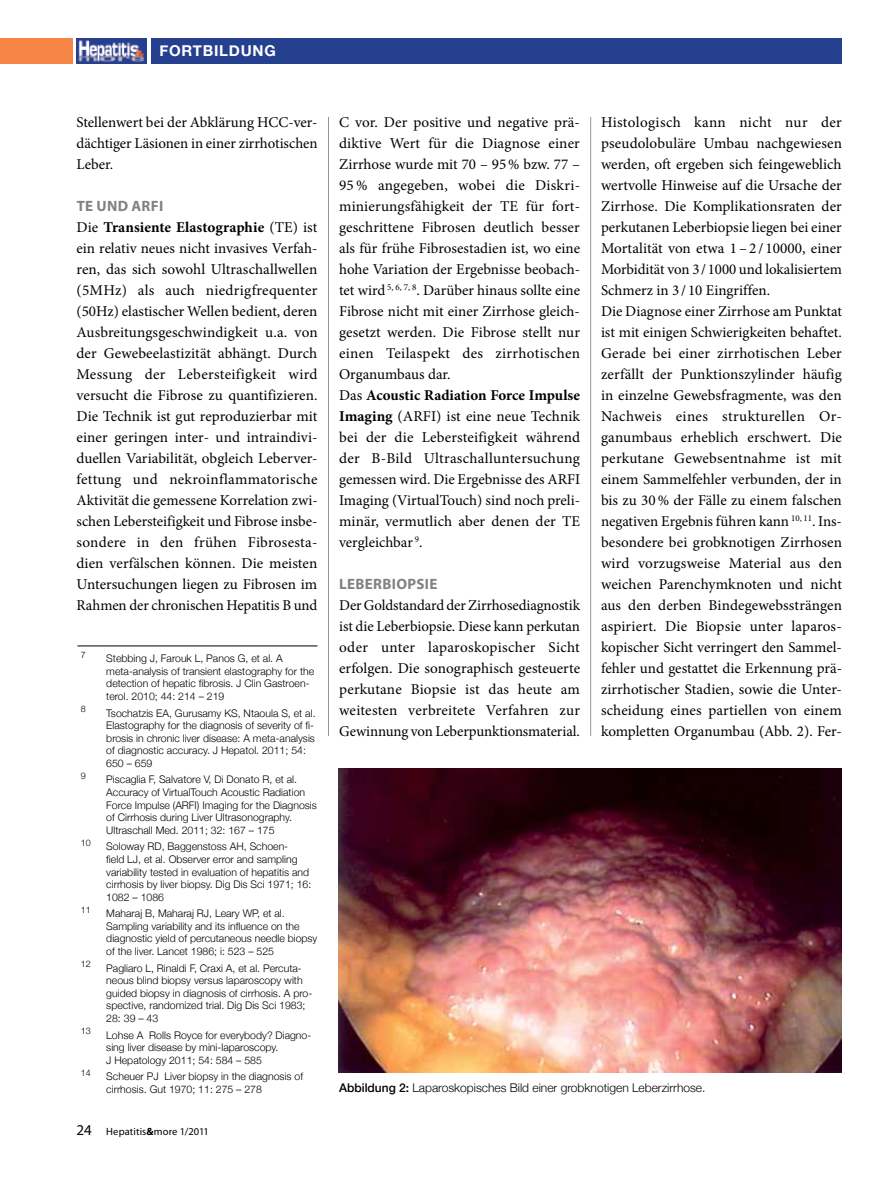
<style>
.page{position:relative;width:893px;height:1191px;background:#fff}
.page>*{position:absolute;margin:0;border:0;box-sizing:border-box;transform-origin:0 0}
.t1{font:15px/21px "Minion Pro";letter-spacing:.005em;color:#000;text-align:justify}
.t2{font:700 15px "Myriad Pro";letter-spacing:.02em;color:#808285}
.t3{font:700 15px "Helvetica Neue";letter-spacing:.05em;color:#fff}
.t4{font:300 12px "Helvetica Neue";color:#000}
.t5{font:300 10.5px/12.6px "Helvetica Neue";color:#000}
.t6{font:10.5px "Myriad Pro";letter-spacing:.01em;color:#000}
.t7{font:300 9px "Helvetica Neue";color:#000}
.s1{font-weight:700}
.s2{font-weight:500}
.s3{font-size:15px}
</style>
<div class="page">
<div style="left:151px;top:39px;width:691px;height:25px;background:#25408f"></div>
<div style="left:0;top:39px;width:72px;height:25px;background:#f58445"></div>
<img style="left:77px;top:39px;width:70px;height:25px">
<hr style="left:77px;top:645px;width:240px;height:1px;background:#000">
<img style="left:339px;top:768px;width:503px;height:304px">
<hr style="left:590px;top:117px;width:1px;height:619px;background:#939598">
<hr style="left:328px;top:117px;width:1px;height:619px;background:#939598">
<p class="t3" style="left:159px;top:42px;width:118px">FORTBILDUNG</p>
<p class="t1" style="left:77px;top:112px;width:243px">Stellenwert bei der Abklärung HCC-ver&shy;dächtiger Läsionen in einer zirrhotischen Leber.</p>
<p class="t2" style="left:77px;top:196px;width:64px">TE UNDARFI</p>
<p class="t1" style="left:77px;top:217px;width:243px">Die <span class="s1">Transiente Elastographie</span> (TE) ist ein relativ neues nicht invasives Verfah&shy;ren, das sich sowohl Ultraschallwellen (5MHz) als auch niedrigfrequenter (50Hz) elastischer Wellen bedient, deren Ausbreitungsgeschwindigkeit u.a. von der Gewebeelastizität abhängt. Durch Messung der Lebersteifigkeit wird versucht die Fibrose zu quantifizieren.<br>Die Technik ist gut reproduzierbar mit einer geringen inter- und intraindivi&shy;duellen Variabilität, obgleich Leberver&shy;fettung und nekroinflammatorische Aktivität die gemessene Korrelation zwi&shy;schen Lebersteifigkeit und Fibrose insbe&shy;sondere in den frühen Fibrosesta&shy;dien verfälschen können. Die meisten Untersuchungen liegen zu Fibrosen im Rahmen der chronischen Hepatitis B und</p>
<p class="t1" style="left:339px;top:112px;width:243px;text-align:left">C vor. Der positive und negative prä&shy;diktive Wert für die Diagnose einer Zirrhose wurde mit 70 – 95% bzw. 77 – 95 % angegeben, wobei die Diskri&shy;minierungsfähigkeit der TE für fort&shy;geschrittene Fibrosen deutlich besser als für frühe Fibrosestadien ist, wo eine hohe Variation der Ergebnisse beobach&shy;tet wird <sup>5,</sup> <sup>6,</sup> <sup>7,</sup> <sup>8</sup>. Darüber hinaus sollte eine Fibrose nicht mit einer Zirrhose gleich&shy;gesetzt werden. Die Fibrose stellt nur einen Teilaspekt des zirrhotischen Organumbaus dar.<br>Das <span class="s1">Acoustic Radiation Force Impulse Imaging</span> (ARFI) ist eine neue Technik bei der die Lebersteifigkeit während der B-Bild Ultraschalluntersuchung gemessen wird. Die Ergebnisse des ARFI Imaging (VirtualTouch) sind noch preli&shy;minär, vermutlich aber denen der TE vergleichbar <sup>9</sup>.</p>
<p class="t2" style="left:339px;top:574px;width:100px">LEBERBIOPSIE</p>
<p class="t1" style="left:339px;top:595px;width:243px">Der Goldstandard der Zirrhosediagnostik ist die Leberbiopsie. Diese kann perkutan oder unter laparoskopischer Sicht erfolgen. Die sonographisch gesteuerte perkutane Biopsie ist das heute am weitesten verbreitete Verfahren zur Gewinnung von Leberpunktionsmaterial.</p>
<p class="t1" style="left:601px;top:112px;width:243px;text-align:left">Histologisch kann nicht nur der pseudolobuläre Umbau nachgewiesen werden, oft ergeben sich feingeweblich wertvolle Hinweise auf die Ursache der Zirrhose. Die Komplikationsraten der perkutanen Leberbiopsie liegen bei einer Mortalität von etwa 1 – 2 / 10000, einer Morbidität von 3/1000 und lokalisiertem Schmerz in 3 / 10 Eingriffen.<br>Die Diagnose einer Zirrhose am Punktat ist mit einigen Schwierigkeiten behaftet.<br>Gerade bei einer zirrhotischen Leber zerfällt der Punktionszylinder häufig in einzelne Gewebsfragmente, was den Nachweis eines strukturellen Or&shy;ganumbaus erheblich erschwert. Die perkutane Gewebsentnahme ist mit einem Sammelfehler verbunden, der in bis zu 30% der Fälle zu einem falschen negativen Ergebnis führen kann <sup>10,</sup> <sup>11</sup>. Ins&shy;besondere bei grobknotigen Zirrhosen wird vorzugsweise Material aus den weichen Parenchymknoten und nicht aus den derben Bindegewebssträngen aspiriert. Die Biopsie unter laparos&shy;kopischer Sicht verringert den Sammel&shy;fehler und gestattet die Erkennung prä&shy;zirrhotischer Stadien, sowie die Unter&shy;scheidung eines partiellen von einem kompletten Organumbau (Abb. 2). Fer-</p>
<p class="t7" style="left:81px;top:649px;width:7px">7</p>
<p class="t5" style="left:106px;top:652px;width:209px">Stebbing J, Farouk L, Panos G, et al. A meta-analysis of transient elastography for the detection of hepatic fibrosis. J Clin Gastroen&shy;terol. 2010; 44: 214 – 219</p>
<p class="t7" style="left:81px;top:703px;width:7px">8</p>
<p class="t5" style="left:106px;top:706px;width:211px">Tsochatzis EA, Gurusamy KS, Ntaoula S, et al.<br>Elastography for the diagnosis of severity of fi&shy;brosis in chronic liver disease: A meta-analysis of diagnostic accuracy. J Hepatol. 2011; 54:<br>650 – 659</p>
<p class="t7" style="left:81px;top:770px;width:7px">9</p>
<p class="t5" style="left:106px;top:773px;width:212px">Piscaglia F, Salvatore V, Di Donato R, et al.<br>Accuracy of VirtualTouch Acoustic Radiation Force Impulse (ARFI) Imaging for the Diagnosis of Cirrhosis during Liver Ultrasonography.<br>Ultraschall Med. 2011; 32: 167 – 175</p>
<p class="t7" style="left:81px;top:837px;width:12px">10</p>
<p class="t5" style="left:106px;top:840px;width:207px">Soloway RD, Baggenstoss AH, Schoen-<br>field LJ, et al. Observer error and sampling variability tested in evaluation of hepatitis and cirrhosis by liver biopsy. Dig Dis Sci 1971; 16:<br>1082 – 1086</p>
<p class="t7" style="left:81px;top:904px;width:12px">11</p>
<p class="t5" style="left:106px;top:907px;width:213px">Maharaj B, Maharaj RJ, Leary WP, et al.<br>Sampling variability and its influence on the diagnostic yield of percutaneous needle biopsy of the liver. Lancet 1986; i: 523 – 525</p>
<p class="t7" style="left:81px;top:958px;width:12px">12</p>
<p class="t5" style="left:106px;top:961px;width:207px">Pagliaro L, Rinaldi F, Craxi A, et al. Percuta&shy;neous blind biopsy versus laparoscopy with guided biopsy in diagnosis of cirrhosis. A pro&shy;spective, randomized trial. Dig Dis Sci 1983; 28: 39 – 43</p>
<p class="t7" style="left:81px;top:1025px;width:12px">13</p>
<p class="t5" style="left:106px;top:1028px;width:207px">Lohse A Rolls Royce for everybody? Diagno&shy;sing liver disease by mini-laparoscopy.<br>J Hepatology 2011; 54: 584 – 585</p>
<p class="t7" style="left:81px;top:1067px;width:12px">14</p>
<p class="t5" style="left:106px;top:1070px;width:198px">Scheuer PJ Liver biopsy in the diagnosis of cirrhosis. Gut 1970; 11: 275 – 278</p>
<p class="t4" style="left:339px;top:1080px;width:368px"><span class="s2">Abbildung 2:</span> Laparoskopisches Bild einer grobknotigen Leberzirrhose.</p>
<p class="t6" style="left:77px;top:1125px;width:134px"><span class="s3">24</span> Hepatitis<span class="s1">&amp;</span>more 1/2011</p>
</div>
